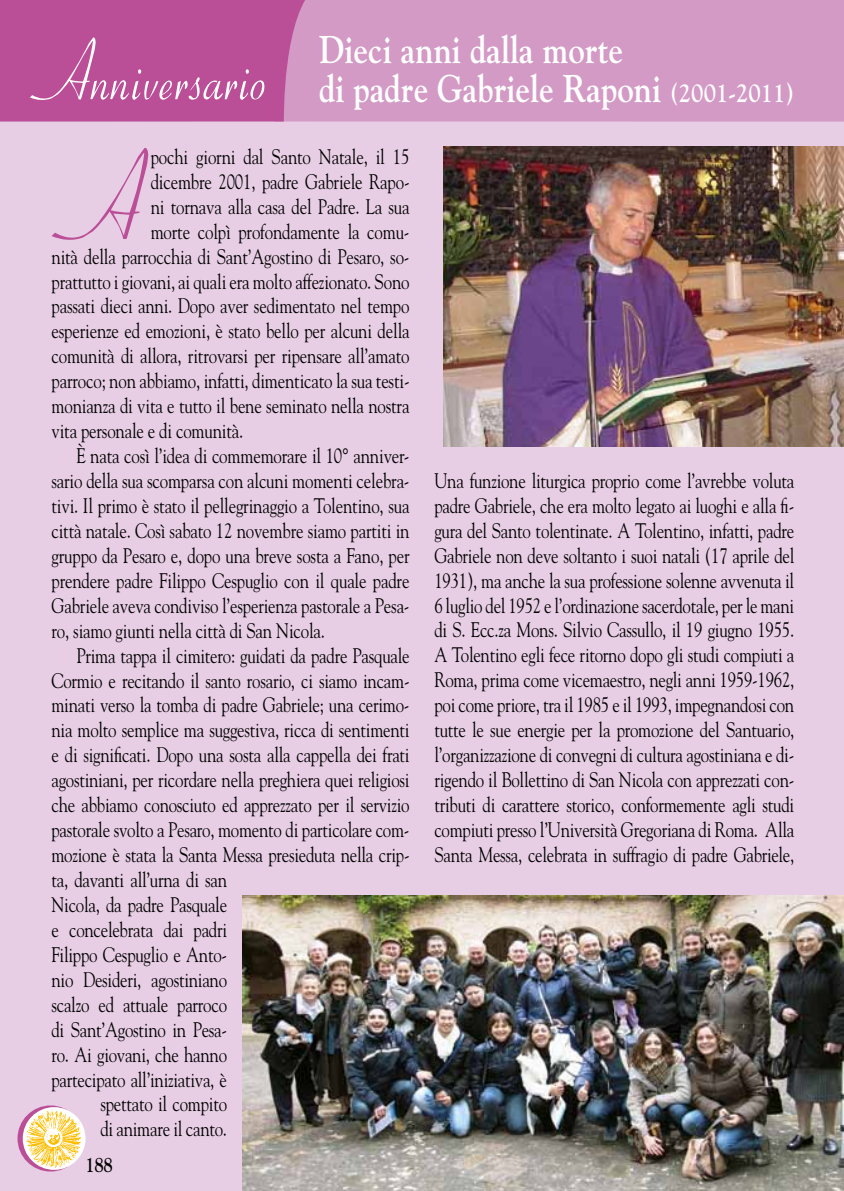
<style>
.page{position:relative;width:844px;height:1191px;background:#fff}
.page>*{position:absolute;margin:0;border:0;box-sizing:border-box;transform-origin:0 0}
.t1{font:128.62px "Cornet";color:#ba4e97;scale:.8 1}
.t2{font:87.5px "Cornet";color:#fff;scale:.8 1}
.t3{font:700 38.5px/38.5px "Goudy";color:#fff;scale:.85 1}
.t4{font:21px/24.8px "Goudy";letter-spacing:-.01em;color:#000;text-align:justify;scale:.8 1}
.t5{font:700 21px "Goudy";color:#000;scale:.8 1}
.s1{font-size:26.25px}
</style>
<div class="page">
<div style="left:0;top:0;width:843px;height:1191px;background:#e8cee5"></div>
<img style="left:242px;top:895px;width:601px;height:296px">
<div style="left:274px;top:0;width:569px;height:122px;background:#d39ac5"></div>
<svg style="left:0;top:0;width:317px;height:122px;background:#bc549b"></svg>
<svg style="left:17px;top:1105px;width:67px;height:66px"></svg>
<svg style="left:23px;top:1107px;width:62px;height:62px;background:#fde5a1"></svg>
<img style="left:443px;top:146px;width:400px;height:300px">
<h2 class="t2" style="left:51px;top:20px;width:280px">Anniversario</h2>
<h3 class="t3" style="left:319px;top:30px;width:560px">Dieci anni dalla morte<br>di padre Gabriele Raponi <span class="s1">(2001-2011)</span></h3>
<h1 class="t1" style="left:83px;top:123px;width:87px">A</h1>
<p class="t4" style="left:151px;top:143px;width:325px">pochi giorni dal Santo Natale, il 15</p>
<p class="t4" style="left:151px;top:168px;width:325px">dicembre 2001, padre Gabriele Rapo-</p>
<p class="t4" style="left:151px;top:193px;width:325px">ni tornava alla casa del Padre. La sua</p>
<p class="t4" style="left:151px;top:218px;width:325px">morte colpì profondamente la comu-</p>
<p class="t4" style="left:51px;top:243px;width:449px">nità della parrocchia di Sant’Agostino di Pesaro, so-</p>
<p class="t4" style="left:51px;top:268px;width:449px">prattutto i giovani, ai quali era molto affezionato. Sono</p>
<p class="t4" style="left:51px;top:293px;width:449px">passati dieci anni. Dopo aver sedimentato nel tempo</p>
<p class="t4" style="left:51px;top:318px;width:449px">esperienze ed emozioni, è stato bello per alcuni della</p>
<p class="t4" style="left:51px;top:343px;width:449px">comunità di allora, ritrovarsi per ripensare all’amato</p>
<p class="t4" style="left:51px;top:368px;width:449px">parroco; non abbiamo, infatti, dimenticato la sua testi-</p>
<p class="t4" style="left:51px;top:393px;width:449px">monianza di vita e tutto il bene seminato nella nostra</p>
<p class="t4" style="left:51px;top:418px;width:241px">vita personale e di comunità.</p>
<p class="t4" style="left:76px;top:443px;width:418px">È nata così l’idea di commemorare il 10° anniver-</p>
<p class="t4" style="left:51px;top:468px;width:449px">sario della sua scomparsa con alcuni momenti celebra-</p>
<p class="t4" style="left:51px;top:492px;width:449px">tivi. Il primo è stato il pellegrinaggio a Tolentino, sua</p>
<p class="t4" style="left:51px;top:517px;width:449px">città natale. Così sabato 12 novembre siamo partiti in</p>
<p class="t4" style="left:51px;top:542px;width:449px">gruppo da Pesaro e, dopo una breve sosta a Fano, per</p>
<p class="t4" style="left:51px;top:567px;width:449px">prendere padre Filippo Cespuglio con il quale padre</p>
<p class="t4" style="left:51px;top:592px;width:449px">Gabriele aveva condiviso l’esperienza pastorale a Pesa-</p>
<p class="t4" style="left:51px;top:617px;width:343px">ro, siamo giunti nella città di San Nicola.</p>
<p class="t4" style="left:76px;top:642px;width:418px">Prima tappa il cimitero: guidati da padre Pasquale</p>
<p class="t4" style="left:51px;top:667px;width:449px">Cormio e recitando il santo rosario, ci siamo incam-</p>
<p class="t4" style="left:51px;top:692px;width:449px">minati verso la tomba di padre Gabriele; una cerimo-</p>
<p class="t4" style="left:51px;top:717px;width:449px">nia molto semplice ma suggestiva, ricca di sentimenti</p>
<p class="t4" style="left:51px;top:742px;width:449px">e di significati. Dopo una sosta alla cappella dei frati</p>
<p class="t4" style="left:51px;top:767px;width:449px">agostiniani, per ricordare nella preghiera quei religiosi</p>
<p class="t4" style="left:51px;top:792px;width:449px">che abbiamo conosciuto ed apprezzato per il servizio</p>
<p class="t4" style="left:51px;top:816px;width:449px">pastorale svolto a Pesaro, momento di particolare com-</p>
<p class="t4" style="left:51px;top:841px;width:449px">mozione è stata la Santa Messa presieduta nella crip-</p>
<p class="t4" style="left:51px;top:866px;width:221px">ta, davanti all’urna di san</p>
<p class="t4" style="left:51px;top:891px;width:221px">Nicola, da padre Pasquale</p>
<p class="t4" style="left:51px;top:916px;width:221px">e concelebrata dai padri</p>
<p class="t4" style="left:51px;top:941px;width:221px">Filippo Cespuglio e Anto-</p>
<p class="t4" style="left:51px;top:966px;width:221px">nio Desideri, agostiniano</p>
<p class="t4" style="left:51px;top:991px;width:221px">scalzo ed attuale parroco</p>
<p class="t4" style="left:51px;top:1016px;width:221px">di Sant’Agostino in Pesa-</p>
<p class="t4" style="left:51px;top:1041px;width:221px">ro. Ai giovani, che hanno</p>
<p class="t4" style="left:51px;top:1066px;width:221px">partecipato all’iniziativa, è</p>
<p class="t4" style="left:100px;top:1091px;width:160px">spettato il compito</p>
<p class="t4" style="left:100px;top:1116px;width:160px">di animare il canto.</p>
<p class="t5" style="left:85px;top:1151px;width:35px">188</p>
<p class="t4" style="left:434px;top:467px;width:451px">Una funzione liturgica proprio come l’avrebbe voluta padre Gabriele, che era molto legato ai luoghi e alla fi&shy;gura del Santo tolentinate. A Tolentino, infatti, padre Gabriele non deve soltanto i suoi natali (17 aprile del 1931), ma anche la sua professione solenne avvenuta il 6 luglio del 1952 e l’ordinazione sacerdotale, per le mani di S. Ecc.za Mons. Silvio Cassullo, il 19 giugno 1955.<br>A Tolentino egli fece ritorno dopo gli studi compiuti a Roma, prima come vicemaestro, negli anni 1959-1962, poi come priore, tra il 1985 e il 1993, impegnandosi con tutte le sue energie per la promozione del Santuario, l’organizzazione di convegni di cultura agostiniana e di&shy;rigendo il Bollettino di San Nicola con apprezzati con&shy;tributi di carattere storico, conformemente agli studi compiuti presso l’Università Gregoriana di Roma. Alla Santa Messa, celebrata in suffragio di padre Gabriele,</p>
</div>
